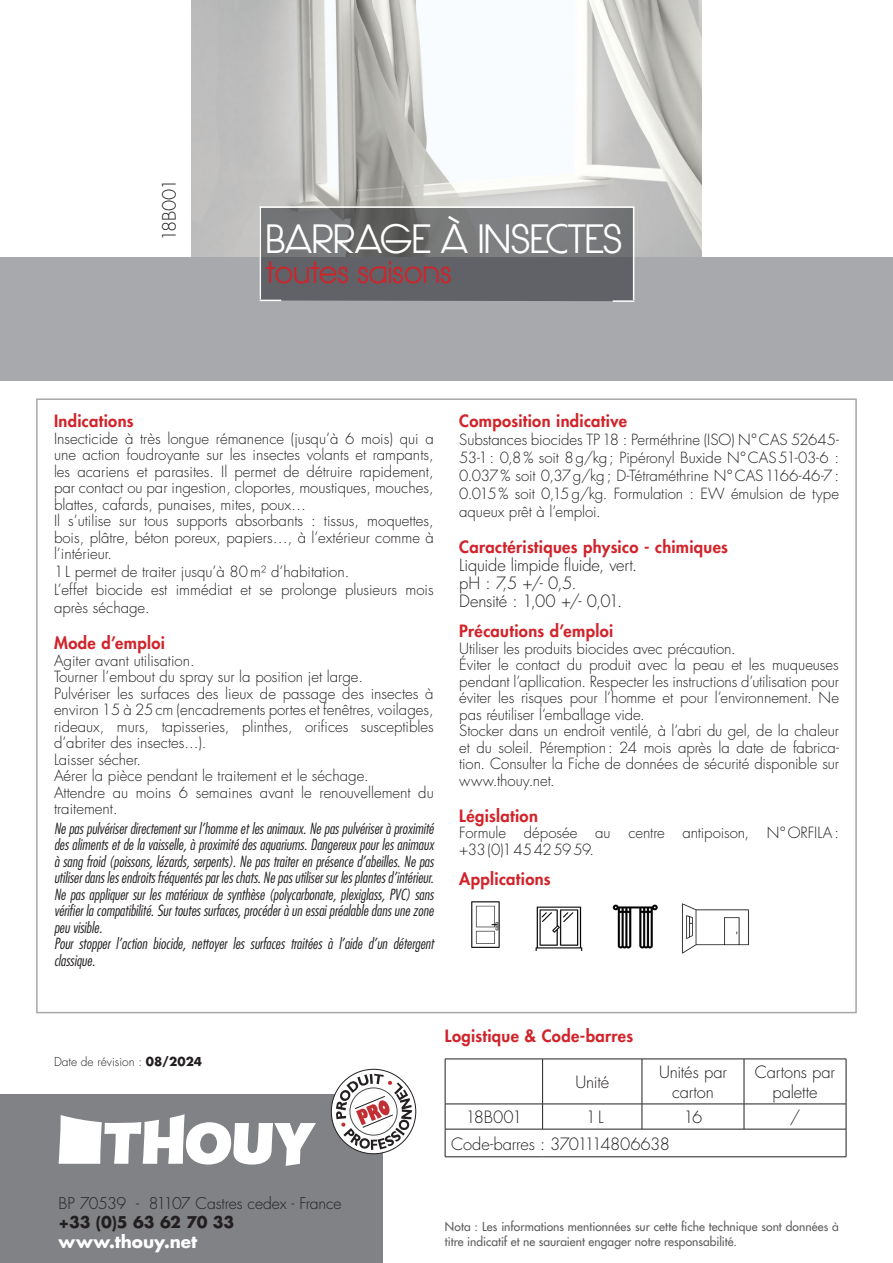
<style>
.page{position:relative;width:893px;height:1263px;background:#fff}
.page>*{position:absolute;margin:0;border:0;box-sizing:border-box;transform-origin:0 0}
.t1{font:700 39px "Hasteristico";letter-spacing:.005em;color:#fff}
.t2{font:700 30px "Hasteristico";letter-spacing:.015em;color:#d1232a}
.t3{font:300 18px "Futura LT";letter-spacing:-.02em;color:#231f20}
.t4{font:700 16.8px "Futura LT";color:#fff}
.t5{font:800 16.5px "Futura LT";letter-spacing:.02em;color:#d1232a}
.t6{font:300 16.5px/19.8px "Futura LT";letter-spacing:-.01em;color:#231f20;text-align:center}
.t7{font:300 15.75px "Futura LT";letter-spacing:-.015em;color:#231f20}
.t8{font:700 15.75px "Futura LT";letter-spacing:-.01em;color:#231f20}
.t9{font:300 15px/16.5px "Futura LT";color:#231f20;text-align:justify}
.t10{font:italic 300 condensed 15px/16.5px "Futura LT";color:#231f20;text-align:justify}
.précausion_d_emploi{font:12px/14.4px "Futura LT";letter-spacing:.005em;color:#5f5f62}
.t11{font:300 12px "Futura LT";color:#231f20}
.s1{font-weight:700}
</style>
<div class="page">
<div style="left:0;top:1095px;width:382px;height:168px;background:#808285"></div>
<svg style="left:331px;top:1069px;width:85px;height:85px"></svg>
<svg style="left:336px;top:1074px;width:76px;height:76px"></svg>
<svg style="left:59px;top:1114px;width:257px;height:52px"></svg>
<hr style="left:445px;top:1059px;width:98px;height:1px;background:#231f20">
<hr style="left:445px;top:1059px;width:1px;height:45px;background:#231f20">
<hr style="left:543px;top:1059px;width:99px;height:1px;background:#231f20">
<hr style="left:542px;top:1059px;width:1px;height:45px;background:#231f20">
<hr style="left:642px;top:1059px;width:102px;height:1px;background:#231f20">
<hr style="left:642px;top:1059px;width:1px;height:45px;background:#231f20">
<hr style="left:744px;top:1059px;width:102px;height:1px;background:#231f20">
<hr style="left:744px;top:1059px;width:1px;height:45px;background:#231f20">
<hr style="left:846px;top:1059px;width:1px;height:45px;background:#231f20">
<hr style="left:445px;top:1104px;width:98px;height:1px;background:#231f20">
<hr style="left:543px;top:1104px;width:99px;height:1px;background:#231f20">
<svg style="left:542px;top:1104px;width:1px;height:25px"></svg>
<hr style="left:642px;top:1104px;width:102px;height:1px;background:#231f20">
<svg style="left:642px;top:1104px;width:1px;height:25px"></svg>
<hr style="left:744px;top:1104px;width:102px;height:1px;background:#231f20">
<svg style="left:744px;top:1104px;width:1px;height:25px"></svg>
<hr style="left:445px;top:1129px;width:98px;height:1px;background:#231f20">
<svg style="left:445px;top:1104px;width:1px;height:52px"></svg>
<hr style="left:543px;top:1129px;width:99px;height:1px;background:#231f20">
<hr style="left:642px;top:1129px;width:102px;height:1px;background:#231f20">
<hr style="left:744px;top:1129px;width:102px;height:1px;background:#231f20">
<svg style="left:846px;top:1104px;width:1px;height:52px"></svg>
<hr style="left:445px;top:1156px;width:98px;height:1px;background:#231f20">
<hr style="left:543px;top:1156px;width:99px;height:1px;background:#231f20">
<hr style="left:642px;top:1156px;width:102px;height:1px;background:#231f20">
<hr style="left:744px;top:1156px;width:102px;height:1px;background:#231f20">
<img style="left:192px;top:0;width:510px;height:257px">
<div style="left:0;top:257px;width:893px;height:124px;background:#a8a9ad"></div>
<img style="left:535px;top:906px;width:48px;height:44px">
<img style="left:612px;top:904px;width:46px;height:45px">
<img style="left:471px;top:901px;width:29px;height:47px">
<img style="left:682px;top:903px;width:67px;height:51px">
<hr style="left:613px;top:300px;width:21px;height:2px;background:#fff">
<svg style="left:259px;top:206px;width:376px;height:95px"></svg>
<p class="t3" style="left:158px;top:241px;width:63px;rotate:-90deg">18B001</p>
<p class="t1" style="left:267px;top:216px;width:357px">BARRAGE À INSECTES</p>
<p class="t2" style="left:267px;top:255px;width:186px">toutes saisons</p>
<p class="t5" style="left:54px;top:410px;width:81px">Indications</p>
<p class="t9" style="left:54px;top:431px;width:381px">Insecticide à très longue rémanence (jusqu’à 6 mois) qui a une action foudroyante sur les insectes volants et rampants, les acariens et parasites. Il permet de détruire rapidement, par contact ou par ingestion, cloportes, moustiques, mouches, blattes, cafards, punaises, mites, poux…</p>
<p class="t9" style="left:54px;top:513px;width:381px">Il s’utilise sur tous supports absorbants : tissus, moquettes, bois, plâtre, béton poreux, papiers…, à l’extérieur comme à l’intérieur.</p>
<p class="t9" style="left:54px;top:564px;width:297px">1L permet de traiter jusqu’à 80m² d’habitation.</p>
<p class="t9" style="left:54px;top:581px;width:381px;line-height:18px">L’effet biocide est immédiat et se prolonge plusieurs mois après séchage.</p>
<p class="t5" style="left:54px;top:632px;width:113px">Mode d’emploi</p>
<p class="t9" style="left:54px;top:653px;width:142px">Agiter avant utilisation.</p>
<p class="t9" style="left:54px;top:669px;width:311px">Tourner l’embout du spray sur la position jet large.</p>
<p class="t9" style="left:54px;top:686px;width:381px">Pulvériser les surfaces des lieux de passage des insectes à environ 15 à 25cm (encadrements portes et fenêtres, voilages, rideaux, murs, tapisseries, plinthes, orifices susceptibles d’abriter des insectes...).</p>
<p class="t9" style="left:54px;top:752px;width:89px">Laisser sécher.</p>
<p class="t9" style="left:54px;top:768px;width:316px">Aérer la pièce pendant le traitement et le séchage.</p>
<p class="t9" style="left:54px;top:785px;width:381px">Attendre au moins 6 semaines avant le renouvellement du traitement.</p>
<p class="t10" style="left:54px;top:820px;width:381px">Ne pas pulvériser directement sur l’homme et les animaux. Ne pas pulvériser à proximité des aliments et de la vaisselle, à proximité des aquariums. Dangereux pour les animaux à sang froid (poissons, lézards, serpents). Ne pas traiter en présence d’abeilles. Ne pas utiliser dans les endroits fréquentés par les chats. Ne pas utiliser sur les plantes d’intérieur.</p>
<p class="t10" style="left:54px;top:886px;width:381px">Ne pas appliquer sur les matériaux de synthèse (polycarbonate, plexiglass, PVC) sans vérifier la compatibilité. Sur toutes surfaces, procéder à un essai préalable dans une zone peu visible.</p>
<p class="t10" style="left:54px;top:936px;width:381px">Pour stopper l’action biocide, nettoyer les surfaces traitées à l’aide d’un détergent classique.</p>
<p class="t5" style="left:459px;top:410px;width:169px">Composition indicative</p>
<p class="t9" style="left:459px;top:431px;width:381px;line-height:18px">Substances biocides TP18 : Perméthrine (ISO) N°CAS 52645- 53-1: 0,8% soit 8g/kg; Pipéronyl Buxide N°CAS51-03-6 :<br>0.037% soit 0,37g/kg; D-Tétraméthrine N°CAS1166-46-7:<br>0.015% soit 0,15g/kg. Formulation : EW émulsion de type aqueux prêt à l’emploi.</p>
<p class="t5" style="left:459px;top:536px;width:270px">Caractéristiques physico - chimiques</p>
<p class="t6" style="left:459px;top:556px;width:180px">Liquide limpide fluide, vert.</p>
<p class="t6" style="left:459px;top:574px;width:119px">pH : 7,5 +/- 0,5.</p>
<p class="t6" style="left:459px;top:592px;width:165px">Densité : 1,00 +/- 0,01.</p>
<p class="t5" style="left:459px;top:620px;width:156px">Précautions d’emploi</p>
<p class="t9" style="left:459px;top:641px;width:278px">Utiliser les produits biocides avec précaution.</p>
<p class="t9" style="left:459px;top:657px;width:381px">Éviter le contact du produit avec la peau et les muqueuses pendant l’apllication. Respecter les instructions d’utilisation pour éviter les risques pour l’homme et pour l’environnement. Ne pas réutiliser l’emballage vide.</p>
<p class="t9" style="left:459px;top:723px;width:381px">Stocker dans un endroit ventilé, à l’abri du gel, de la chaleur et du soleil. Péremption : 24 mois après la date de fabrica&shy;tion. Consulter la Fiche de données de sécurité disponible sur www.thouy.net.</p>
<p class="t5" style="left:459px;top:805px;width:80px">Législation</p>
<p class="t9" style="left:459px;top:825px;width:381px">Formule déposée au centre antipoison, N°ORFILA: +33(0)145425959.</p>
<p class="t5" style="left:459px;top:868px;width:93px">Applications</p>
<p class="t11" style="left:54px;top:1054px;width:150px">Date de révision : <span class="s1">08/2024</span></p>
<p class="t7" style="left:59px;top:1193px;width:285px">BP 70539 - 81107 Castres cedex - France</p>
<p class="t8" style="left:59px;top:1211px;width:177px">+33 (0)5 63 62 70 33</p>
<p class="t4" style="left:59px;top:1230px;width:140px">www.thouy.net</p>
<p class="t8" style="left:59px;top:1211px;width:130px">05 63 62 70 23</p>
<p class="t5" style="left:445px;top:1025px;width:190px">Logistique &amp; Code-barres</p>
<p class="t6" style="left:575px;top:1072px;width:35px">Unité</p>
<p class="t6" style="left:659px;top:1063px;width:69px">Unités par carton</p>
<p class="t6" style="left:755px;top:1063px;width:82px">Cartons par palette</p>
<p class="t6" style="left:465px;top:1108px;width:58px">18B001</p>
<p class="t6" style="left:586px;top:1108px;width:19px">1L</p>
<p class="t6" style="left:684px;top:1108px;width:20px">16</p>
<p class="t6" style="left:790px;top:1108px;width:12px">/</p>
<p class="t6" style="left:451px;top:1134px;width:221px">Code-barres : 3701114806638</p>
<p class="précausion_d_emploi" style="left:445px;top:1219px;width:396px">Nota : Les informations mentionnées sur cette fiche technique sont données à titre indicatif et ne sauraient engager notre responsabilité.</p>
</div>
